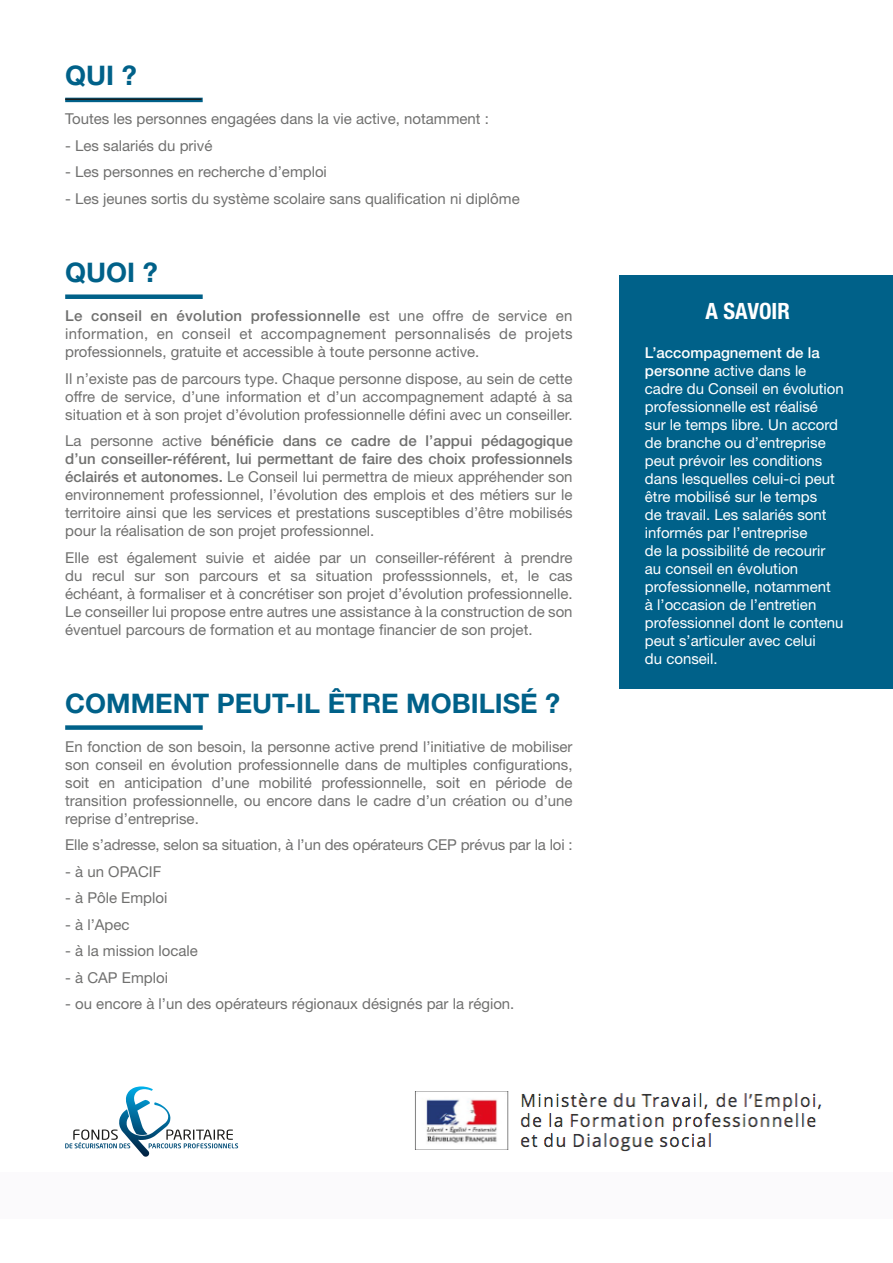
<style>
.page{position:relative;width:893px;height:1263px;background:#fff}
.page>*{position:absolute;margin:0;border:0;box-sizing:border-box;transform-origin:0 0}
.titres{font:700 27px "Helvetica Neue";color:#006189}
.titres-2{font:700 condensed 22.5px "Helvetica Neue";color:#fff}
.texte{font:15px/18px "Helvetica Neue";color:#70706f;text-align:justify}
.texte-2{font:15px/18px "Helvetica Neue";color:#fff}
.s1{font-weight:500}
</style>
<div class="page">
<svg style="left:65px;top:98px;width:138px;height:4px"></svg>
<div style="left:65px;top:294px;width:138px;height:5px;background:#006189"></div>
<div style="left:65px;top:725px;width:138px;height:5px;background:#006189"></div>
<div style="left:619px;top:276px;width:274px;height:413px;background:#006189"></div>
<hr style="left:65px;top:99px;width:137px;height:1px;background:#1d1d1b">
<div style="left:0;top:1172px;width:893px;height:47px;background:#fbfafc"></div>
<svg style="left:65px;top:1086px;width:173px;height:71px"></svg>
<img style="left:415px;top:1091px;width:407px;height:61px">
<p class="titres" style="left:65px;top:59px;width:73px">QUI ?</p>
<p class="texte" style="left:65px;top:110px;width:425px">Toutes les personnes engagées dans la vie active, notamment :</p>
<p class="texte" style="left:65px;top:136px;width:149px">- Les salariés du privé</p>
<p class="texte" style="left:65px;top:163px;width:263px">- Les personnes en recherche d’emploi</p>
<p class="texte" style="left:65px;top:189px;width:456px">- Les jeunes sortis du système scolaire sans qualification ni diplôme</p>
<p class="titres" style="left:65px;top:255px;width:94px">QUOI ?</p>
<p class="texte" style="left:65px;top:306px;width:509px"><span class="s1">Le conseil en évolution professionnelle</span> est une offre de service en information, en conseil et accompagnement personnalisés de projets professionnels, gratuite et accessible à toute personne active.</p>
<p class="texte" style="left:65px;top:369px;width:509px">Il n’existe pas de parcours type. Chaque personne dispose, au sein de cette offre de service, d’une information et d’un accompagnement adapté à sa situation et à son projet d’évolution professionnelle défini avec un conseiller.</p>
<p class="texte" style="left:65px;top:431px;width:509px">La personne active <span class="s1">bénéficie dans ce cadre de l’appui pédagogique d’un conseiller-référent, lui permettant de faire des choix professionnels éclairés et autonomes.</span> Le Conseil lui permettra de mieux appréhender son environnement professionnel, l’évolution des emplois et des métiers sur le territoire ainsi que les services et prestations susceptibles d’être mobilisés pour la réalisation de son projet professionnel.</p>
<p class="texte" style="left:65px;top:548px;width:509px">Elle est également suivie et aidée par un conseiller-référent à prendre du recul sur son parcours et sa situation professsionnels, et, le cas échéant, à formaliser et à concrétiser son projet d’évolution professionnelle.<br>Le conseiller lui propose entre autres une assistance à la construction de son éventuel parcours de formation et au montage financier de son projet.</p>
<p class="titres" style="left:65px;top:686px;width:496px">COMMENT PEUT-IL ÊTRE MOBILISÉ ?</p>
<p class="texte" style="left:65px;top:737px;width:509px">En fonction de son besoin, la personne active prend l’initiative de mobiliser son conseil en évolution professionnelle dans de multiples configurations, soit en anticipation d’une mobilité professionnelle, soit en période de transition professionnelle, ou encore dans le cadre d’un création ou d’une reprise d’entreprise.</p>
<p class="texte" style="left:65px;top:836px;width:509px">Elle s’adresse, selon sa situation, à l’un des opérateurs CEP prévus par la loi :</p>
<p class="texte" style="left:65px;top:862px;width:98px">- à un OPACIF</p>
<p class="texte" style="left:65px;top:889px;width:104px">- à Pôle Emploi</p>
<p class="texte" style="left:65px;top:915px;width:66px">- à l’Apec</p>
<p class="texte" style="left:65px;top:942px;width:134px">- à la mission locale</p>
<p class="texte" style="left:65px;top:968px;width:104px">- à CAP Emploi</p>
<p class="texte" style="left:65px;top:995px;width:451px">- ou encore à l’un des opérateurs régionaux désignés par la région.</p>
<p class="titres-2" style="left:705px;top:297px;width:86px">A SAVOIR</p>
<p class="texte-2" style="left:645px;top:343px;width:200px"><span class="s1">L’accompagnement de la personne</span> active dans le cadre du Conseil en évolution professionnelle est réalisé<br>sur le temps libre. Un accord de branche ou d’entreprise peut prévoir les conditions dans lesquelles celui-ci peut être mobilisé sur le temps<br>de travail. Les salariés sont informés par l’entreprise<br>de la possibilité de recourir au conseil en évolution professionnelle, notamment<br>à l’occasion de l’entretien professionnel dont le contenu peut s’articuler avec celui<br>du conseil.</p>
</div>
